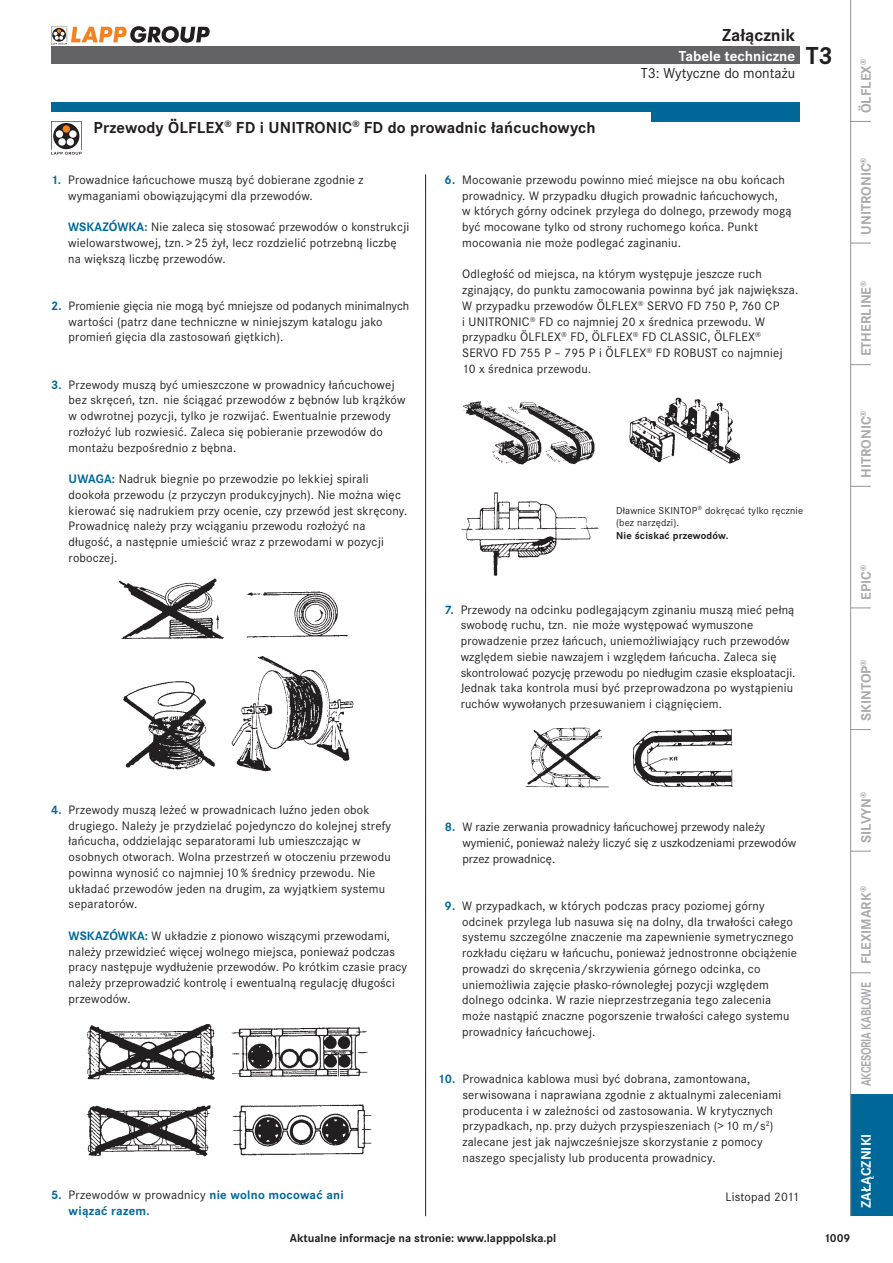
<style>
.page{position:relative;width:893px;height:1263px;background:#fff}
.page>*{position:absolute;margin:0;border:0;box-sizing:border-box;transform-origin:0 0}
.t1{font:700 25.5px "Corporate STOT";color:#231f20}
.t2{font:700 18px "Corporate STOT";color:#231f20}
.t3{font:700 16.5px "Corporate STOT";letter-spacing:.01em;color:#231f20}
.t4{font:15px "Corporate STOT";color:#231f20}
.t5{font:700 15px "Corporate STOT";color:#fff}
.t6{font:700 14.25px "Corporate STOT";color:#a8a9ad}
.t7{font:700 14.25px "Corporate STOT";letter-spacing:-.02em;color:#a8a9ad;scale:.78 1}
.t8{font:700 14.25px "Corporate STOT";color:#fff}
.t9{font:12.75px/15.8px "Corporate STOT";letter-spacing:.015em;color:#231f20}
.t10{font:700 12.75px/15.8px "Corporate STOT";letter-spacing:.02em;color:#006899}
.t11{font:700 12px "Corporate STOT";color:#231f20}
.t12{font:10.5px/12.8px "Corporate STOT";letter-spacing:.015em;color:#231f20}
.t13{font:700 10.5px "Corporate STOT";letter-spacing:.015em;color:#231f20}
.s1{font-weight:700;color:#fff}
.s2{font-weight:700;color:#006899}
.s3{font-weight:400;color:#231f20}
</style>
<div class="page">
<div style="left:51px;top:47px;width:748px;height:17px;background:#636366"></div>
<div style="left:850px;top:1094px;width:43px;height:122px;background:#006899"></div>
<hr style="left:850px;top:0;width:1px;height:1216px;background:#939598">
<svg style="left:851px;top:364px;width:20px;height:1px"></svg>
<svg style="left:850px;top:243px;width:21px;height:1px"></svg>
<svg style="left:851px;top:121px;width:20px;height:1px"></svg>
<svg style="left:851px;top:486px;width:20px;height:1px"></svg>
<svg style="left:850px;top:608px;width:21px;height:1px"></svg>
<svg style="left:851px;top:729px;width:20px;height:1px"></svg>
<svg style="left:851px;top:851px;width:20px;height:1px"></svg>
<svg style="left:851px;top:972px;width:20px;height:1px"></svg>
<svg style="left:51px;top:26px;width:159px;height:19px"></svg>
<hr style="left:425px;top:174px;width:1px;height:1042px;background:#231f20">
<div style="left:51px;top:102px;width:748px;height:19px;background:#006899"></div>
<div style="left:47px;top:113px;width:604px;height:17px;background:#fff"></div>
<svg style="left:51px;top:121px;width:31px;height:34px"></svg>
<img style="left:119px;top:578px;width:229px;height:61px">
<img style="left:123px;top:656px;width:231px;height:116px">
<img style="left:87px;top:1024px;width:128px;height:56px">
<img style="left:231px;top:1027px;width:137px;height:50px">
<img style="left:87px;top:1104px;width:285px;height:53px">
<img style="left:461px;top:492px;width:138px;height:84px">
<img style="left:462px;top:401px;width:133px;height:64px">
<img style="left:629px;top:397px;width:112px;height:67px">
<img style="left:525px;top:727px;width:208px;height:61px">
<h2 class="t2" style="left:722px;top:25px;width:75px">Załącznik</h2>
<p class="t5" style="left:679px;top:47px;width:118px">Tabele techniczne</p>
<p class="t4" style="left:641px;top:64px;width:156px">T3: Wytyczne do montażu</p>
<h1 class="t1" style="left:806px;top:41px;width:29px">T3</h1>
<p class="t3" style="left:94px;top:118px;width:503px">Przewody ÖLFLEX<sup>®</sup> FD i UNITRONIC<sup>®</sup> FD do prowadnic łańcuchowych</p>
<p class="t9" style="left:462px;top:172px;width:331px;text-indent:-24px"><span class="s1">1</span><span class="s2">6.</span> Mocowanie przewodu powinno mieć miejsce na obu końcach prowadnicy. W przypadku długich prowadnic łańcuchowych,<br>w których górny odcinek przylega do dolnego, przewody mogą być mocowane tylko od strony ruchomego końca. Punkt mocowania nie może podlegać zaginaniu.</p>
<p class="t9" style="left:462px;top:266px;width:338px">Odległość od miejsca, na którym występuje jeszcze ruch zginający, do punktu zamocowania powinna być jak największa.<br>W przypadku przewodów ÖLFLEX<sup>®</sup> SERVO FD 750 P, 760 CP<br>i UNITRONIC<sup>®</sup> FD co najmniej 20 x średnica przewodu. W przypadku ÖLFLEX<sup>®</sup> FD, ÖLFLEX<sup>®</sup> FD CLASSIC, ÖLFLEX<sup>® </sup>SERVO FD 755 P – 795 P i ÖLFLEX<sup>®</sup> FD ROBUST co najmniej 10 x średnica przewodu.</p>
<p class="t9" style="left:68px;top:172px;width:297px;text-indent:-17px"><span class="s2">1.</span> Prowadnice łańcuchowe muszą być dobierane zgodnie z wymaganiami obowiązującymi dla przewodów.</p>
<p class="t10" style="left:68px;top:219px;width:20px">Wskaz</p>
<p class="t10" style="left:109px;top:219px;width:19px">ówka</p>
<p class="t9" style="left:68px;top:219px;width:343px;text-indent:76px"><span class="s2">:</span> Nie zaleca się stosować przewodów o konstrukcji wielowarstwowej, tzn. &gt; 25 żył, lecz rozdzielić potrzebną liczbę na większą liczbę przewodów.</p>
<p class="t9" style="left:69px;top:298px;width:342px;text-indent:-18px"><span class="s2">2.</span> Promienie gięcia nie mogą być mniejsze od podanych minimalnych wartości (patrz dane techniczne w niniejszym katalogu jako promień gięcia dla zastosowań giętkich).</p>
<p class="t9" style="left:69px;top:377px;width:338px;text-indent:-18px"><span class="s2">3.</span> Przewody muszą być umieszczone w prowadnicy łańcuchowej bez skręceń, tzn. nie ściągać przewodów z bębnów lub krążków w odwrotnej pozycji, tylko je rozwijać. Ewentualnie przewody rozłożyć lub rozwiesić. Zaleca się pobieranie przewodów do montażu bezpośrednio z bębna.</p>
<p class="t10" style="left:69px;top:471px;width:19px">Uwaga</p>
<p class="t9" style="left:69px;top:471px;width:340px;text-indent:43px"><span class="s2">:</span> Nadruk biegnie po przewodzie po lekkiej spirali dookoła przewodu (z przyczyn produkcyjnych). Nie można więc kierować się nadrukiem przy ocenie, czy przewód jest skręcony.<br>Prowadnicę należy przy wciąganiu przewodu rozłożyć na długość, a następnie umieścić wraz z przewodami w pozycji roboczej.</p>
<p class="t12" style="left:616px;top:504px;width:189px">Dławnice SKINTOP<sup>®</sup> dokręcać tylko ręcznie (bez narzędzi).</p>
<p class="t13" style="left:616px;top:529px;width:114px">Nie ściskać przewodów.</p>
<p class="t9" style="left:461px;top:601px;width:336px;text-indent:-23px"><span class="s1">1</span><span class="s2">7.</span> Przewody na odcinku podlegającym zginaniu muszą mieć pełną swobodę ruchu, tzn. nie może występować wymuszone prowadzenie przez łańcuch, uniemożliwiający ruch przewodów względem siebie nawzajem i względem łańcucha. Zaleca się skontrolować pozycję przewodu po niedługim czasie eksploatacji.<br>Jednak taka kontrola musi być przeprowadzona po wystąpieniu ruchów wywołanych przesuwaniem i ciągnięciem.</p>
<p class="t6" style="left:858px;top:113px;width:55px;rotate:-90deg">ÖLFLEX<sup>®</sup></p>
<p class="t6" style="left:858px;top:235px;width:79px;rotate:-90deg">UNITRONIC<sup>®</sup></p>
<p class="t6" style="left:858px;top:356px;width:77px;rotate:-90deg">ETHERLINE<sup>®</sup></p>
<p class="t6" style="left:858px;top:478px;width:69px;rotate:-90deg">HITRONIC<sup>®</sup></p>
<p class="t6" style="left:858px;top:600px;width:36px;rotate:-90deg">EPIC<sup>®</sup></p>
<p class="t6" style="left:858px;top:721px;width:63px;rotate:-90deg">SKINTOP<sup>®</sup></p>
<p class="t9" style="left:69px;top:802px;width:324px;text-indent:-18px"><span class="s2">4.</span> Przewody muszą leżeć w prowadnicach luźno jeden obok drugiego. Należy je przydzielać pojedynczo do kolejnej strefy łańcucha, oddzielając separatorami lub umieszczając w osobnych otworach. Wolna przestrzeń w otoczeniu przewodu powinna wynosić co najmniej 10 % średnicy przewodu. Nie układać przewodów jeden na drugim, za wyjątkiem systemu separatorów.</p>
<p class="t10" style="left:69px;top:928px;width:20px">Wskaz</p>
<p class="t10" style="left:109px;top:928px;width:19px">ówka</p>
<p class="t9" style="left:69px;top:928px;width:340px;text-indent:76px"><span class="s2">:</span> W układzie z pionowo wiszącymi przewodami, należy przewidzieć więcej wolnego miejsca, ponieważ podczas pracy następuje wydłużenie przewodów. Po krótkim czasie pracy należy przeprowadzić kontrolę i ewentualną regulację długości przewodów.</p>
<p class="t10" style="left:69px;top:1188px;width:277px;text-indent:-18px">5. <span class="s3">Przewodów w prowadnicy</span> nie wolno mocować ani wiązać razem.</p>
<p class="t9" style="left:462px;top:819px;width:335px;text-indent:-24px"><span class="s1">1</span><span class="s2">8.</span> W razie zerwania prowadnicy łańcuchowej przewody należy wymienić, ponieważ należy liczyć się z uszkodzeniami przewodów przez prowadnicę.</p>
<p class="t9" style="left:462px;top:898px;width:336px;text-indent:-24px"><span class="s1">1</span><span class="s2">9.</span> W przypadkach, w których podczas pracy poziomej górny odcinek przylega lub nasuwa się na dolny, dla trwałości całego systemu szczególne znaczenie ma zapewnienie symetrycznego rozkładu ciężaru w łańcuchu, ponieważ jednostronne obciążenie prowadzi do skręcenia/skrzywienia górnego odcinka, co uniemożliwia zajęcie płasko-równoległej pozycji względem dolnego odcinka. W razie nieprzestrzegania tego zalecenia może nastąpić znaczne pogorszenie trwałości całego systemu prowadnicy łańcuchowej.</p>
<p class="t9" style="left:462px;top:1071px;width:320px;text-indent:-24px"><span class="s2">10.</span> Prowadnica kablowa musi być dobrana, zamontowana, serwisowana i naprawiana zgodnie z aktualnymi zaleceniami producenta i w zależności od zastosowania. W krytycznych przypadkach, np. przy dużych przyspieszeniach (&gt; 10 m/s<sup>2</sup>) zalecane jest jak najwcześniejsze skorzystanie z pomocy naszego specjalisty lub producenta prowadnicy.</p>
<p class="t9" style="left:725px;top:1189px;width:75px">Listopad 2011</p>
<p class="t11" style="left:290px;top:1231px;width:268px">Aktualne informacje na stronie: www.lapppolska.pl</p>
<p class="t6" style="left:858px;top:843px;width:53px;rotate:-90deg">SILVYN<sup>®</sup></p>
<p class="t6" style="left:858px;top:964px;width:80px;rotate:-90deg">FLEXIMARK<sup>®</sup></p>
<p class="t7" style="left:858px;top:1086px;width:135px;rotate:-90deg">AKCESORIA KABLOWE</p>
<p class="t11" style="left:824px;top:1231px;width:28px">1009</p>
<p class="t8" style="left:858px;top:1208px;width:76px;rotate:-90deg">ZAŁĄCZNIKI</p>
</div>
